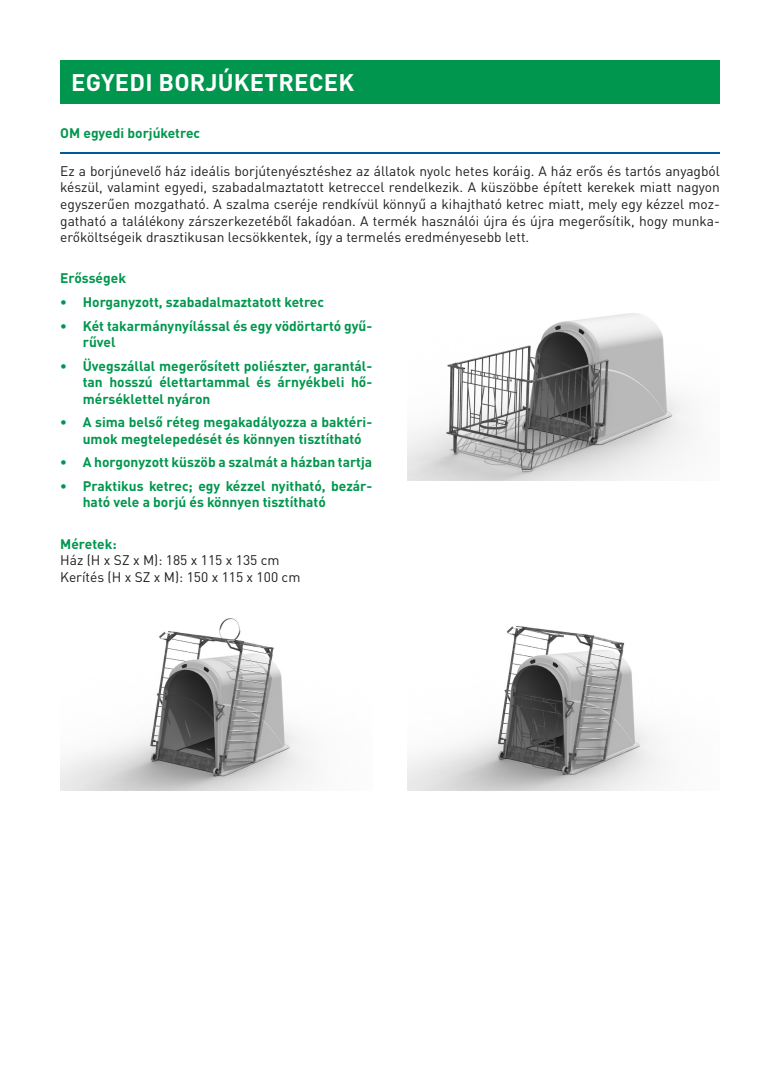
<style>
.page{position:relative;width:780px;height:1088px;background:#fff}
.page>*{position:absolute;margin:0;border:0;box-sizing:border-box;transform-origin:0 0}
.t1{font:700 23.75px "DIN Pro";letter-spacing:.01em;color:#fff}
.t2{font:13.75px/16.5px "DIN Pro";color:#1d1d1b;text-align:justify}
.t3{font:700 13.75px/16.5px "DIN Pro";color:#00964d}
</style>
<div class="page">
<hr style="left:60px;top:152px;width:659px;height:2px;background:#005a98">
<img style="left:60px;top:618px;width:252px;height:172px">
<img style="left:407px;top:313px;width:284px;height:167px">
<img style="left:407px;top:626px;width:257px;height:164px">
<div style="left:60px;top:60px;width:659px;height:44px;background:#00964d"></div>
<h1 class="t1" style="left:71px;top:63px;width:284px">EGYEDI BORJÚKETRECEK</h1>
<p class="t3" style="left:60px;top:123px;width:141px">OM egyedi borjúketrec</p>
<p class="t2" style="left:60px;top:161px;width:661px">Ez a borjúnevelő ház ideális borjútenyésztéshez az állatok nyolc hetes koráig. A ház erős és tartós anyagból készül, valamint egyedi, szabadalmaztatott ketreccel rendelkezik. A küszöbbe épített kerekek miatt nagyon egyszerűen mozgatható. A szalma cseréje rendkívül könnyű a kihajtható ketrec miatt, mely egy kézzel moz&shy;gatható a találékony zárszerkezetéből fakadóan. A termék használói újra és újra megerősítik, hogy munka&shy;erőköltségeik drasztikusan lecsökkentek, így a termelés eredményesebb lett.</p>
<p class="t3" style="left:60px;top:268px;width:67px">Erősségek</p>
<p class="t3" style="left:60px;top:292px;width:265px">• Horganyzott, szabadalmaztatott ketrec</p>
<p class="t3" style="left:83px;top:316px;width:291px;text-indent:-22px">• Két takarmánynyílással és egy vödörtartó gyű&shy;rűvel</p>
<p class="t3" style="left:83px;top:356px;width:291px;text-align:justify;text-indent:-22px">• Üvegszállal megerősített poliészter, garantál&shy;tan hosszú élettartammal és árnyékbeli hő&shy;mérséklettel nyáron</p>
<p class="t3" style="left:83px;top:412px;width:291px;text-indent:-22px">• A sima belső réteg megakadályozza a baktéri&shy;umok megtelepedését és könnyen tisztítható</p>
<p class="t3" style="left:60px;top:452px;width:313px">• A horgonyzott küszöb a szalmát a házban tartja</p>
<p class="t3" style="left:83px;top:476px;width:291px;text-indent:-22px">• Praktikus ketrec; egy kézzel nyitható, bezár&shy;ható vele a borjú és könnyen tisztítható</p>
<p class="t3" style="left:60px;top:534px;width:58px">Méretek:</p>
<p class="t2" style="left:60px;top:551px;width:242px">Ház (H x SZ x M): 185 x 115 x 135 cm<br>Kerítés (H x SZ x M): 150 x 115 x 100 cm</p>
</div>
